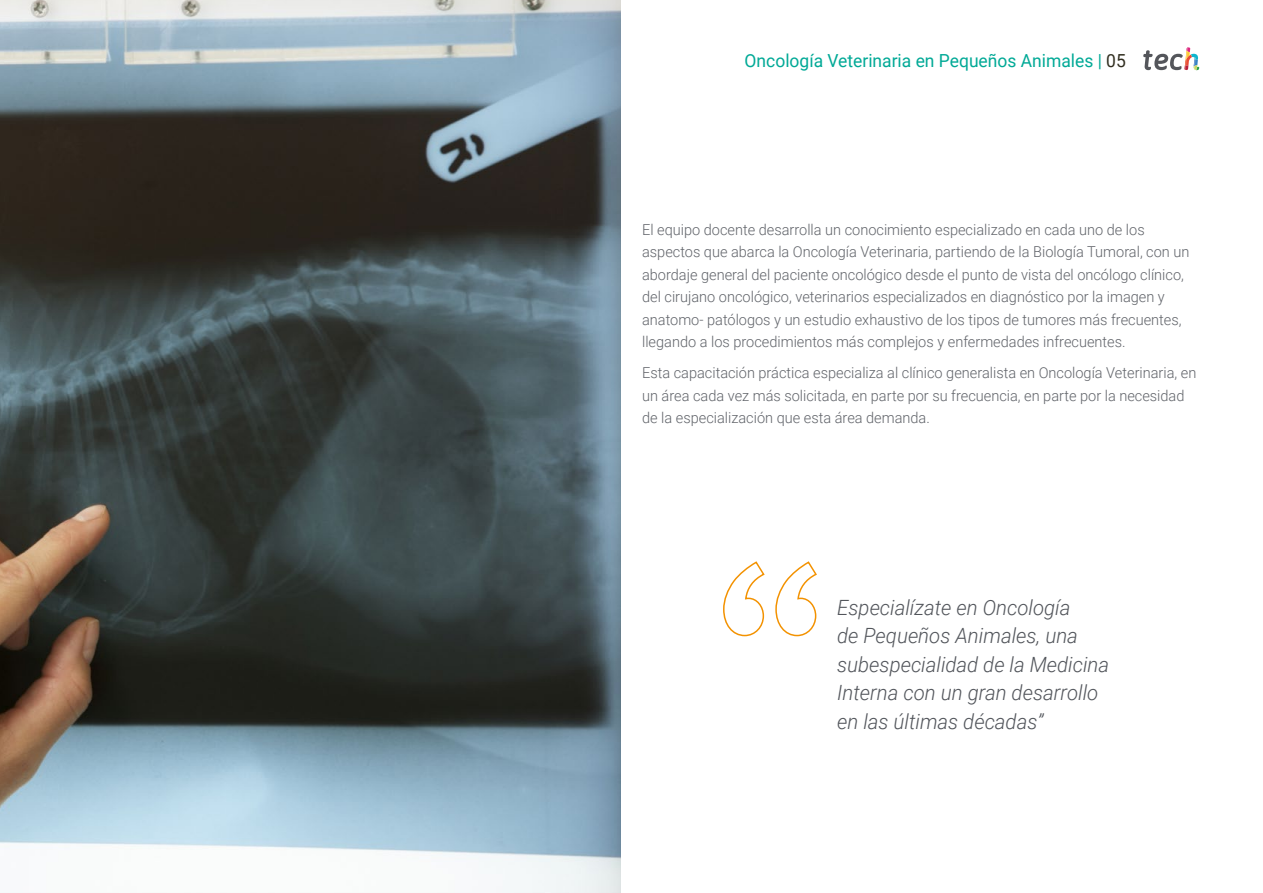
<style>
.page{position:relative;width:1263px;height:893px;background:#fff}
.page>*{position:absolute;margin:0;border:0;box-sizing:border-box;transform-origin:0 0}
.t1{font:italic 300 21px/28.5px "Roboto";color:#52555b}
.t2{font:18px "Roboto";color:#00a996}
.t3{font:300 15px/22.5px "Roboto";color:#61646a}
.s1{color:#312e20}
</style>
<div class="page">
<svg style="left:723px;top:561px;width:94px;height:76px"></svg>
<img style="left:0;top:0;width:621px;height:893px">
<svg style="left:1143px;top:47px;width:56px;height:24px"></svg>
<p class="t2" style="left:745px;top:48px;width:383px">Oncología Veterinaria en Pequeños Animales | <span class="s1">05</span></p>
<p class="t3" style="left:642px;top:217px;width:549px">El equipo docente desarrolla un conocimiento especializado en cada uno de los aspectos que abarca la Oncología Veterinaria, partiendo de la Biología Tumoral, con un abordaje general del paciente oncológico desde el punto de vista del oncólogo clínico, del cirujano oncológico, veterinarios especializados en diagnóstico por la imagen y anatomo- patólogos y un estudio exhaustivo de los tipos de tumores más frecuentes, llegando a los procedimientos más complejos y enfermedades infrecuentes.</p>
<p class="t3" style="left:642px;top:361px;width:556px">Esta capacitación práctica especializa al clínico generalista en Oncología Veterinaria, en un área cada vez más solicitada, en parte por su frecuencia, en parte por la necesidad de la especialización que esta área demanda.</p>
<h1 class="t1" style="left:837px;top:592px;width:274px">Especialízate en Oncología<br>de Pequeños Animales, una subespecialidad de la Medicina<br>Interna con un gran desarrollo en las últimas décadas”</h1>
</div>
